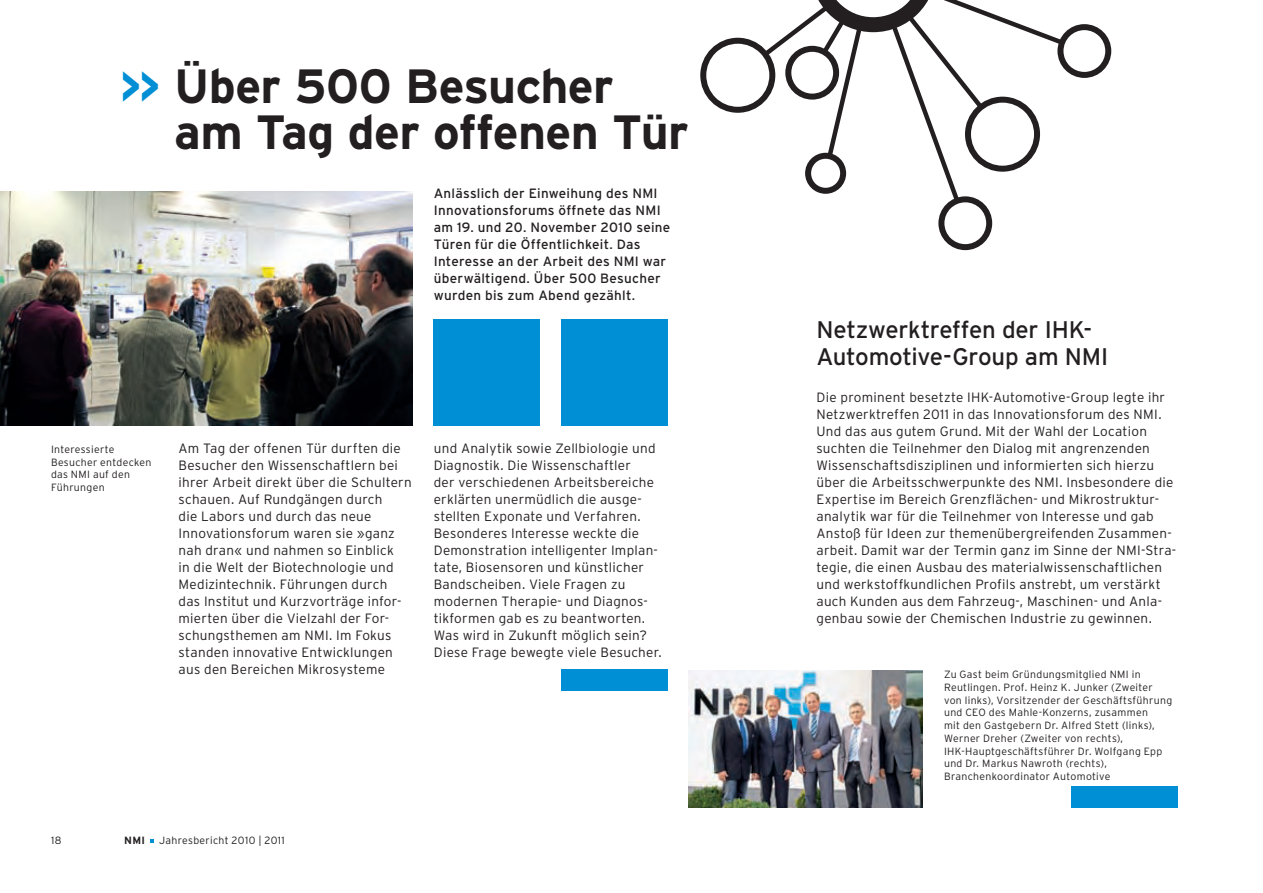
<style>
.page{position:relative;width:1263px;height:893px;background:#fff}
.page>*{position:absolute;margin:0;border:0;box-sizing:border-box;transform-origin:0 0}
.t1{font:700 48px/46.8px "Interstate SCW";letter-spacing:-.015em;color:#231f20}
.t2{font:24px/27px "Interstate SCW";letter-spacing:-.01em;color:#231f20}
.t3{font:300 13.5px/17px "Interstate SCW";letter-spacing:.02em;color:#231f20}
.t4{font:13.5px/17px "Interstate SCW";letter-spacing:.025em;color:#231f20}
.t5{font:300 10.5px/12.8px "Interstate SCW";letter-spacing:.03em;color:#231f20}
.t6{font:700 10.5px "Interstate SCW";color:#231f20}
.s1{color:#008fd5}
</style>
<div class="page">
<img style="left:0;top:191px;width:412px;height:234px">
<div style="left:561px;top:319px;width:107px;height:106px;background:#008fd5"></div>
<div style="left:434px;top:319px;width:106px;height:106px;background:#008fd5"></div>
<img style="left:689px;top:671px;width:234px;height:137px">
<svg style="left:700px;top:0;width:411px;height:250px"></svg>
<svg style="left:150px;top:839px;width:4px;height:3px"></svg>
<div style="left:561px;top:670px;width:107px;height:21px;background:#008fd5"></div>
<div style="left:1071px;top:787px;width:107px;height:21px;background:#008fd5"></div>
<h1 class="t1" style="left:174px;top:62px;width:516px;text-indent:-54px"><span class="s1">&gt;&gt;</span> Über 500 Besucher am Tag der offenen Tür</h1>
<p class="t4" style="left:434px;top:184px;width:238px">anlässlich der einweihung des nmi innovationsforums öffnete das nmi am 19. und 20. november 2010 seine türen für die Öffentlichkeit. das interesse an der arbeit des nmi war überwältigend. Über 500 besucher wurden bis zum abend gezählt.</p>
<p class="t5" style="left:51px;top:443px;width:102px">Interessierte<br>Besucher entdecken das NMI auf den<br>Führungen</p>
<p class="t3" style="left:179px;top:439px;width:235px">Am Tag der offenen Tür durften die Besucher den Wissenschaftlern bei ihrer Arbeit direkt über die Schultern schauen. Auf Rundgängen durch<br>die Labors und durch das neue Innovationsforum waren sie »ganz nah dran« und nahmen so Einblick<br>in die Welt der Biotechnologie und Medizintechnik. Führungen durch das Institut und Kurzvorträge infor&shy;mierten über die Vielzahl der For&shy;schungsthemen am NMI. Im Fokus standen innovative Entwicklungen aus den Bereichen Mikrosysteme</p>
<p class="t3" style="left:434px;top:439px;width:230px">und Analytik sowie Zellbiologie und Diagnostik. Die Wissenschaftler<br>der verschiedenen Arbeitsbereiche erklärten unermüdlich die ausge&shy;stellten Exponate und Verfahren.<br>Besonderes Interesse weckte die Demonstration intelligenter Implan&shy;tate, Biosensoren und künstlicher Bandscheiben. Viele Fragen zu modernen Therapie- und Diagnos&shy;tikformen gab es zu beantworten.<br>Was wird in Zukunft möglich sein?<br>Diese Frage bewegte viele Besucher.</p>
<p class="t5" style="left:51px;top:834px;width:12px">18</p>
<p class="t6" style="left:124px;top:834px;width:22px">NMI</p>
<p class="t5" style="left:159px;top:834px;width:127px">Jahresbericht 2010 | 2011</p>
<h2 class="t2" style="left:816px;top:316px;width:293px">netzwerktreffen der ihK&shy;automotive-Group am nmi</h2>
<p class="t3" style="left:816px;top:388px;width:361px">Die prominent besetzte IHK-Automotive-Group legte ihr Netzwerktreffen 2011 in das Innovationsforum des NMI.<br>Und das aus gutem Grund. Mit der Wahl der Location suchten die Teilnehmer den Dialog mit angrenzenden Wissenschaftsdisziplinen und informierten sich hierzu über die Arbeitsschwerpunkte des NMI. Insbesondere die Expertise im Bereich Grenzflächen- und Mikrostruktur&shy;analytik war für die Teilnehmer von Interesse und gab Anstoß für Ideen zur themenübergreifenden Zusammen&shy;arbeit. Damit war der Termin ganz im Sin ne der NMI-Stra&shy;tegie, die einen Ausbau des materialwissenschaftlichen und werkstoffkundlichen Profils anstrebt, um verstärkt auch Kunden aus dem Fahr zeug-, Maschinen- und Anla&shy;genbau sowie der Chemischen Industrie zu gewinnen.</p>
<p class="t5" style="left:944px;top:668px;width:230px">Zu Gast beim Gründungsmitglied NMI in Reutlingen. Prof. Heinz K. Junker (Zweiter von links), Vorsitzender der Geschäftsführung und CEO des Mahle-Konzerns, zusammen<br>mit den Gastgebern Dr. Alfred Stett (links), Werner Dreher (Zweiter von rechts), IHK-Hauptgeschäftsführer Dr. Wolfgang Epp und Dr. Markus Nawroth (rechts), Branchenkoordinator Automotive</p>
</div>
